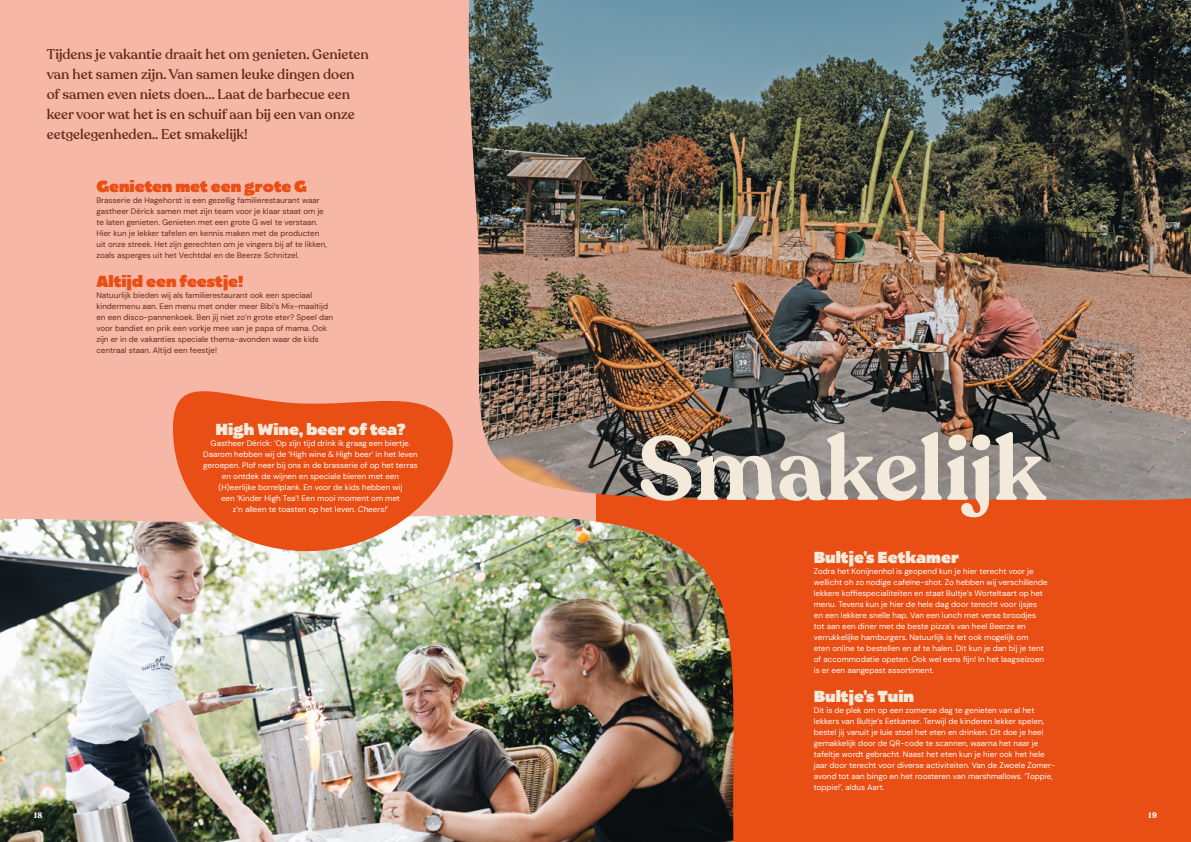
<style>
.page{position:relative;width:1191px;height:842px;background:#fff}
.page>*{position:absolute;margin:0;border:0;box-sizing:border-box;transform-origin:0 0}
.t1{font:600 90px "Recoleta";color:#f3eadb}
.t2{font:800 16px "Catalpa";color:#f3eadb}
.t3{font:800 16px "Catalpa";color:#e94e14}
.t4{font:500 14px/20px "Recoleta";color:#622c17}
.t5{font:8px/11px "DM Sans";color:#fff}
.t6{font:8px/11px "DM Sans";color:#622c17}
.t7{font:700 8px "Recoleta";color:#fff}
.s1{font-style:italic}
</style>
<div class="page">
<div style="left:595px;top:0;width:596px;height:842px;background:#e94e14"></div>
<div style="left:0;top:0;width:595px;height:842px;background:#f7b7a7"></div>
<img style="left:468px;top:0;width:723px;height:501px">
<img style="left:0;top:515px;width:734px;height:327px">
<svg style="left:172px;top:391px;width:295px;height:167px;fill:#e94e14"></svg>
<h3 class="t4" style="left:47px;top:45px;width:323px">Tijdens je vakantie draait het om genieten. Genieten van het samen zijn. Van samen leuke dingen doen of samen even niets doen… Laat de barbecue een keer voor wat het is en schuif aan bij een van onze eetgelegenheden.. Eet smakelijk!</h3>
<h2 class="t3" style="left:96px;top:177px;width:212px">Genieten met een grote G</h2>
<p class="t6" style="left:96px;top:195px;width:232px">Brasserie de Hagehorst is een gezellig familierestaurant waar gastheer Dérick samen met zijn team voor je klaar staat om je te laten genieten. Genieten met een grote G wel te verstaan.<br>Hier kun je lekker tafelen en kennis maken met de producten uit onze streek. Het zijn gerechten om je vingers bij af te likken, zoals asperges uit het Vechtdal en de Beerze Schnitzel.</p>
<h2 class="t3" style="left:96px;top:272px;width:149px">Altijd een feestje!</h2>
<p class="t6" style="left:96px;top:290px;width:238px">Natuurlijk bieden wij als familierestaurant ook een speciaal kindermenu aan. Een menu met onder meer Bibi’s Mix-maaltijd en een disco-pannenkoek. Ben jij niet zo’n grote eter? Speel dan voor bandiet en prik een vorkje mee van je papa of mama. Ook zijn er in de vakanties speciale thema-avonden waar de kids centraal staan. Altijd een feestje!</p>
<h2 class="t2" style="left:215px;top:419px;width:192px">High Wine, beer of tea?</h2>
<p class="t5" style="left:203px;top:438px;width:216px;text-align:center">Gastheer Dérick: ‘Op zijn tijd drink ik graag een biertje.<br>Daarom hebben wij de ‘High wine &amp; High beer’ in het leven geroepen. Plof neer bij ons in de brasserie of op het terras en ontdek de wijnen en speciale bieren met een (H)eerlijke borrelplank. En voor de kids hebben wij<br>een ‘Kinder High Tea’! Een mooi moment om met<br>z’n alleen te toasten op het leven. <span class="s1">Cheers!</span>’</p>
<h1 class="t1" style="left:638px;top:413px;width:409px">Smakelijk</h1>
<h2 class="t2" style="left:814px;top:548px;width:147px">Bultje’s Eetkamer</h2>
<p class="t5" style="left:814px;top:566px;width:235px">Zodra het Konijnenhol is geopend kun je hier terecht voor je wellicht oh zo nodige cafeïne-shot. Zo hebben wij verschillende lekkere koffiespecialiteiten en staat Bultje’s Worteltaart op het menu. Tevens kun je hier de hele dag door terecht voor ijsjes en een lekkere snelle hap. Van een lunch met verse broodjes tot aan een diner met de beste pizza’s van heel Beerze en verrukkelijke hamburgers. Natuurlijk is het ook mogelijk om<br>eten online te bestellen en af te halen. Dit kun je dan bij je tent of accommodatie opeten. Ook wel eens fijn! In het laagseizoen is er een aangepast assortiment.</p>
<h2 class="t2" style="left:814px;top:687px;width:102px">Bultje’s Tuin</h2>
<p class="t5" style="left:814px;top:705px;width:243px">Dit is de plek om op een zomerse dag te genieten van al het lekkers van Bultje’s Eetkamer. Terwijl de kinderen lekker spelen, bestel jij vanuit je luie stoel het eten en drinken. Dit doe je heel gemakkelijk door de QR-code te scannen, waarna het naar je tafeltje wordt gebracht. Naast het eten kun je hier ook het hele jaar door terecht voor diverse activiteiten. Van de Zwoele Zomer&shy;avond tot aan bingo en het roosteren van marshmallows. ‘Toppie, toppie!’, aldus Aart.</p>
<p class="t7" style="left:34px;top:810px;width:10px">18</p>
<p class="t7" style="left:1148px;top:810px;width:10px">19</p>
</div>
